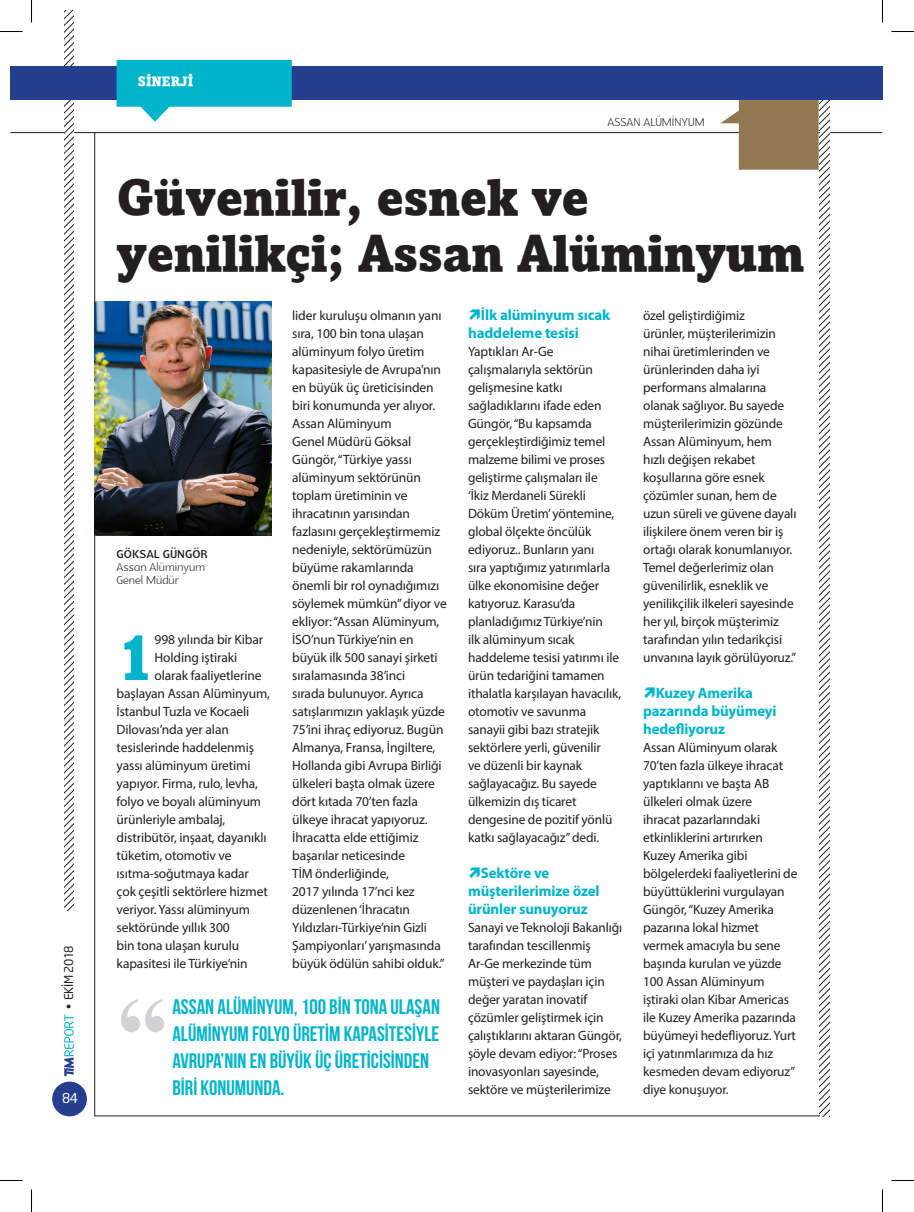
<style>
.page{position:relative;width:914px;height:1212px;background:#fff}
.page>*{position:absolute;margin:0;border:0;box-sizing:border-box;transform-origin:0 0}
.Quote-Para-Style-1{font:700 102.6px "Times New Roman";color:#d1d2d4}
.Normal-Para-Style{font:64.95px "Amasis MT Black";color:#00b5cb}
.Heading-Style-1{font:50.55px "Amasis MT Black";letter-spacing:-.01em;color:#231f20}
.Quote-Para-Style-1-2{font:21px/27px "Bebas Neue";color:#00b5cb}
.Author-Position{font:300 16.5px "Glametrix";color:#231f20}
.Author-Position-2{font:700 16.5px "Glametrix";color:#231f20}
.Normal-Para-Style-2{font:700 15px/18px "Myriad Pro";letter-spacing:-.01em;color:#00b5cb}
.Normal-Para-Style-3{font:13.5px/18px "Myriad Pro";letter-spacing:-.01em;color:#231f20}
.t1{font:13.5px "Amasis MT Black";color:#fff}
.t2{font:13.5px "Neo Sans TR";color:#fff}
.t3{font:12px "Neo Sans TR";letter-spacing:-.04em;color:#231f20}
</style>
<div class="page">
<hr style="left:10px;top:132px;width:872px;height:1px;background:#231f20">
<svg style="left:64px;top:10px;width:10px;height:900px"></svg>
<div style="left:52px;top:1081px;width:35px;height:34px;background:#253f8e;border-radius:50%"></div>
<svg style="left:64px;top:1014px;width:10px;height:61px"></svg>
<div style="left:10px;top:67px;width:872px;height:33px;background:#253f8e"></div>
<svg style="left:117px;top:60px;width:175px;height:62px"></svg>
<svg style="left:720px;top:100px;width:109px;height:1015px"></svg>
<img style="left:95px;top:302px;width:176px;height:234px">
<svg style="left:0;top:31px;width:22px;height:1px"></svg>
<svg style="left:891px;top:31px;width:22px;height:1px"></svg>
<svg style="left:31px;top:0;width:1px;height:22px"></svg>
<svg style="left:31px;top:1189px;width:1px;height:22px"></svg>
<svg style="left:882px;top:0;width:1px;height:22px"></svg>
<svg style="left:882px;top:1189px;width:1px;height:22px"></svg>
<p class="t3" style="left:61px;top:1009px;width:65px;rotate:-90deg">• EKİM 2018</p>
<p class="t2" style="left:62px;top:1089px;width:17px">84</p>
<p class="t1" style="left:138px;top:73px;width:57px">SİNERJİ</p>
<p class="Author-Position" style="left:607px;top:115px;width:99px">ASSAN ALÜMINYUM</p>
<p class="Heading-Style-1" style="left:117px;top:165px;width:474px">Güvenilir, esnek ve</p>
<p class="Heading-Style-1" style="left:117px;top:222px;width:689px">yenilikçi; Assan Alüminyum</p>
<p class="Normal-Para-Style-2" style="left:468px;top:305px;width:144px;text-indent:13px">İlk alüminyum sıcak haddeleme tesisi</p>
<p class="Normal-Para-Style-3" style="left:468px;top:342px;width:155px">Yaptıkları Ar-Ge çalışmalarıyla sektörün gelişmesine katkı sağladıklarını ifade eden<br>Güngör, “Bu kapsamda gerçekleştirdiğimiz temel malzeme bilimi ve proses geliştirme çalışmaları ile ‘İkiz Merdaneli Sürekli<br>Döküm Üretim’ yöntemine, global ölçekte öncülük ediyoruz.. Bunların yanı<br>sıra yaptığımız yatırımlarla ülke ekonomisine değer katıyoruz. Karasu’da planladığımız Türkiye’nin<br>ilk alüminyum sıcak haddeleme tesisi yatırımı ile ürün tedariğini tamamen ithalatla karşılayan havacılık, otomotiv ve savunma sanayii gibi bazı stratejik sektörlere yerli, güvenilir<br>ve düzenli bir kaynak sağlayacağız. Bu sayede ülkemizin dış ticaret dengesine de pozitif yönlü katkı sağlayacağız” dedi.</p>
<p class="Normal-Para-Style-2" style="left:468px;top:863px;width:133px;text-indent:13px">Sektöre ve müşterilerimize özel ürünler sunuyoruz</p>
<p class="Normal-Para-Style-3" style="left:468px;top:918px;width:156px">Sanayi ve Teknoloji Bakanlığı tarafından tescillenmiş<br>Ar-Ge merkezinde tüm müşteri ve paydaşları için değer yaratan inovatif çözümler geliştirmek için çalıştıklarını aktaran Güngör, şöyle devam ediyor: “Proses inovasyonları sayesinde, sektöre ve müşterilerimize</p>
<p class="Normal-Para-Style-3" style="left:292px;top:306px;width:151px">lider kuruluşu olmanın yanı sıra, 100 bin tona ulaşan alüminyum folyo üretim kapasitesiyle de Avrupa’nın en büyük üç üreticisinden biri konumunda yer alıyor.</p>
<p class="Normal-Para-Style-3" style="left:292px;top:414px;width:156px">Assan Alüminyum<br>Genel Müdürü Göksal<br>Güngör, “Türkiye yassı alüminyum sektörünün toplam üretiminin ve ihracatının yarısından fazlasını gerçekleştirmemiz nedeniyle, sektörümüzün büyüme rakamlarında önemli bir rol oynadığımızı söylemek mümkün” diyor ve ekliyor: “Assan Alüminyum,<br>İSO’nun Türkiye’nin en büyük ilk 500 sanayi şirketi sıralamasında 38’inci<br>sırada bulunuyor. Ayrıca satışlarımızın yaklaşık yüzde<br>75’ini ihraç ediyoruz. Bugün<br>Almanya, Fransa, İngiltere,<br>Hollanda gibi Avrupa Birliği ülkeleri başta olmak üzere dört kıtada 70’ten fazla ülkeye ihracat yapıyoruz.<br>İhracatta elde ettiğimiz başarılar neticesinde<br>TİM önderliğinde,<br>2017 yılında 17’nci kez düzenlenen ‘İhracatın<br>Yıldızları-Türkiye’nin Gizli<br>Şampiyonları’ yarışmasında büyük ödülün sahibi olduk.”</p>
<p class="Normal-Para-Style-3" style="left:643px;top:306px;width:155px">özel geliştirdiğimiz<br>ürünler, müşterilerimizin nihai üretimlerinden ve ürünlerinden daha iyi performans almalarına olanak sağlıyor. Bu sayede müşterilerimizin gözünde<br>Assan Alüminyum, hem hızlı değişen rekabet koşullarına göre esnek çözümler sunan, hem de uzun süreli ve güvene dayalı ilişkilere önem veren bir iş ortağı olarak konumlanıyor.<br>Temel değerlerimiz olan güvenilirlik, esneklik ve yenilikçilik ilkeleri sayesinde her yıl, birçok müşterimiz tarafından yılın tedarikçisi unvanına layık görülüyoruz.”</p>
<p class="Normal-Para-Style-2" style="left:643px;top:683px;width:135px;text-indent:13px">Kuzey Amerika pazarında büyümeyi hedefliyoruz</p>
<p class="Normal-Para-Style-3" style="left:643px;top:738px;width:156px">Assan Alüminyum olarak<br>70’ten fazla ülkeye ihracat yaptıklarını ve başta AB ülkeleri olmak üzere<br>ihracat pazarlarındaki etkinliklerini artırırken<br>Kuzey Amerika gibi bölgelerdeki faaliyetlerini de büyüttüklerini vurgulayan<br>Güngör, “Kuzey Amerika pazarına lokal hizmet vermek amacıyla bu sene başında kurulan ve yüzde<br>100 Assan Alüminyum iştiraki olan Kibar Americas ile Kuzey Amerika pazarında büyümeyi hedefliyoruz. Yurt içi yatırımlarımıza da hız kesmeden devam ediyoruz” diye konuşuyor.</p>
<p class="Author-Position-2" style="left:117px;top:545px;width:92px">GÖKSAL GÜNGÖR</p>
<p class="Author-Position" style="left:117px;top:559px;width:90px">Assan Alüminyum</p>
<p class="Author-Position" style="left:117px;top:572px;width:64px">Genel Müdür</p>
<p class="Normal-Para-Style" style="left:117px;top:616px;width:40px">1</p>
<p class="Normal-Para-Style-3" style="left:155px;top:630px;width:110px">998 yılında bir Kibar</p>
<p class="Normal-Para-Style-3" style="left:155px;top:648px;width:84px">Holding iştiraki</p>
<p class="Normal-Para-Style-3" style="left:155px;top:666px;width:109px">olarak faaliyetlerine</p>
<p class="Normal-Para-Style-3" style="left:117px;top:684px;width:155px">başlayan Assan Alüminyum,</p>
<p class="Normal-Para-Style-3" style="left:117px;top:702px;width:134px">İstanbul Tuzla ve Kocaeli</p>
<p class="Normal-Para-Style-3" style="left:117px;top:720px;width:114px">Dilovası’nda yer alan</p>
<p class="Normal-Para-Style-3" style="left:117px;top:738px;width:139px">tesislerinde haddelenmiş</p>
<p class="Normal-Para-Style-3" style="left:117px;top:756px;width:135px">yassı alüminyum üretimi</p>
<p class="Normal-Para-Style-3" style="left:117px;top:774px;width:143px">yapıyor. Firma, rulo, levha,</p>
<p class="Normal-Para-Style-3" style="left:117px;top:792px;width:146px">folyo ve boyalı alüminyum</p>
<p class="Normal-Para-Style-3" style="left:117px;top:810px;width:110px">ürünleriyle ambalaj,</p>
<p class="Normal-Para-Style-3" style="left:117px;top:828px;width:151px">distribütör, inşaat, dayanıklı</p>
<p class="Normal-Para-Style-3" style="left:117px;top:846px;width:116px">tüketim, otomotiv ve</p>
<p class="Normal-Para-Style-3" style="left:117px;top:864px;width:134px">ısıtma-soğutmaya kadar</p>
<p class="Normal-Para-Style-3" style="left:117px;top:882px;width:153px">çok çeşitli sektörlere hizmet</p>
<p class="Normal-Para-Style-3" style="left:117px;top:900px;width:135px">veriyor. Yassı alüminyum</p>
<p class="Normal-Para-Style-3" style="left:117px;top:918px;width:115px">sektöründe yıllık 300</p>
<p class="Normal-Para-Style-3" style="left:117px;top:936px;width:124px">bin tona ulaşan kurulu</p>
<p class="Normal-Para-Style-3" style="left:117px;top:954px;width:133px">kapasitesi ile Türkiye’nin</p>
<p class="Quote-Para-Style-1" style="left:117px;top:962px;width:53px">“</p>
<p class="Quote-Para-Style-1-2" style="left:172px;top:992px;width:269px">ASSAN ALÜMINYUM, 100 BIN TONA ULAŞAN<br>ALÜMINYUM FOLYO ÜRETIM KAPASITESIYLE<br>AVRUPA’NIN EN BÜYÜK ÜÇ ÜRETICISINDEN<br>BIRI KONUMUNDA.</p>
</div>
